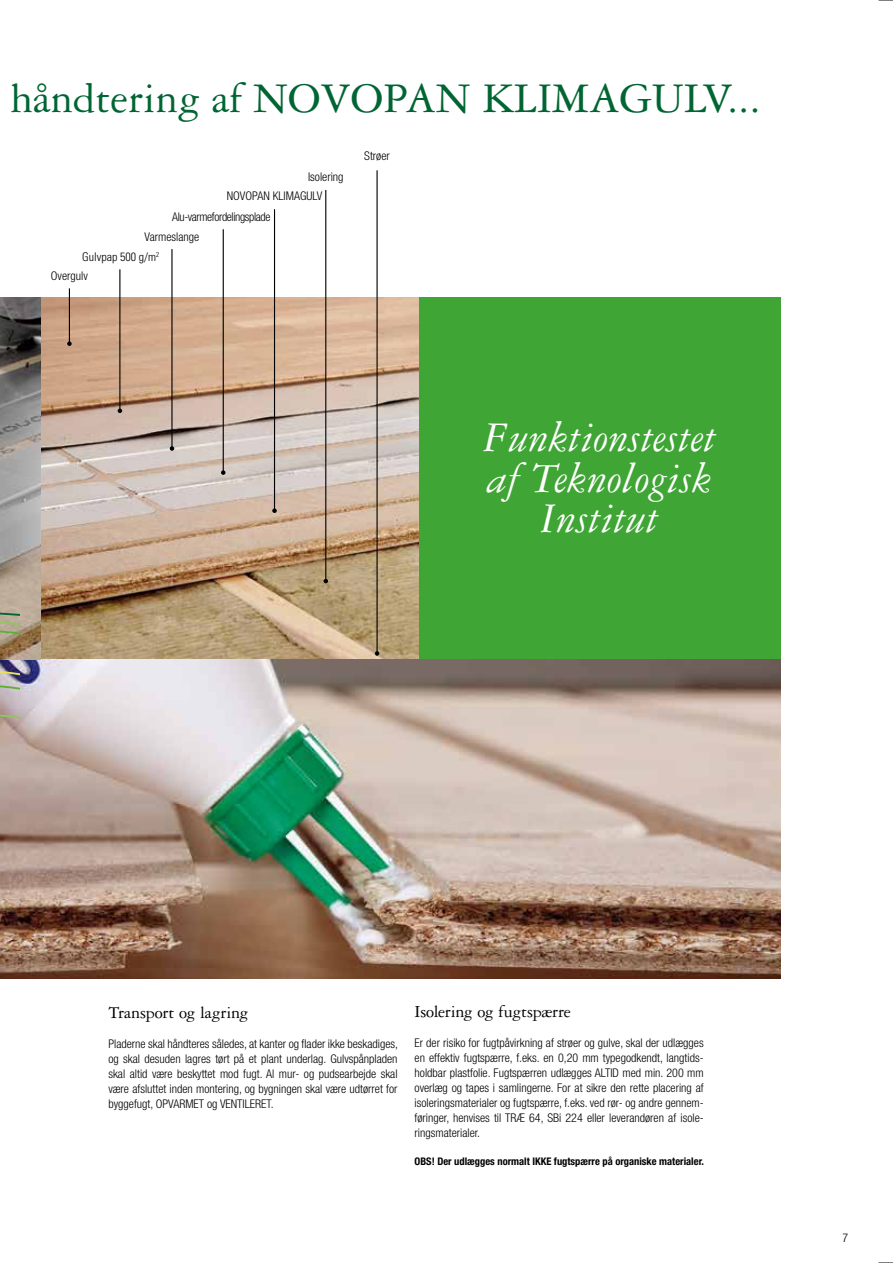
<style>
.page{position:relative;width:893px;height:1263px;background:#fff}
.page>*{position:absolute;margin:0;border:0;box-sizing:border-box;transform-origin:0 0}
.t1{font:italic 45px/40.5px "Garamond Three";color:#fff;text-align:center}
.t2{font:45px "Garamond Three";color:#006533}
.t3{font:18px "Garamond Three";letter-spacing:-.01em;color:#000}
.t4{font:300 condensed 12px/15px "Helvetica Neue";color:#000;text-align:justify}
.t5{font:300 condensed 12px "Helvetica Neue";letter-spacing:-.03em;color:#000}
.t6{font:300 condensed 12px "Univers";color:#000}
.t7{font:700 condensed 10.5px "Helvetica Neue";color:#000}
</style>
<div class="page">
<img style="left:0;top:298px;width:419px;height:361px">
<img style="left:0;top:659px;width:780px;height:319px">
<div style="left:419px;top:298px;width:361px;height:361px;background:#3fa535"></div>
<hr style="left:171px;top:249px;width:2px;height:199px;background:#000">
<svg style="left:170px;top:446px;width:4px;height:5px"></svg>
<hr style="left:274px;top:209px;width:1px;height:302px;background:#000">
<svg style="left:272px;top:508px;width:5px;height:5px"></svg>
<hr style="left:223px;top:229px;width:1px;height:244px;background:#000">
<svg style="left:221px;top:470px;width:4px;height:5px"></svg>
<hr style="left:376px;top:170px;width:2px;height:483px;background:#000">
<svg style="left:375px;top:651px;width:4px;height:5px"></svg>
<hr style="left:325px;top:190px;width:1px;height:391px;background:#000">
<svg style="left:324px;top:579px;width:4px;height:4px"></svg>
<hr style="left:69px;top:288px;width:1px;height:56px;background:#000">
<svg style="left:67px;top:341px;width:5px;height:5px"></svg>
<hr style="left:119px;top:269px;width:1px;height:142px;background:#000">
<svg style="left:118px;top:408px;width:4px;height:5px"></svg>
<svg style="left:0;top:605px;width:19px;height:114px"></svg>
<svg style="left:879px;top:0;width:14px;height:1px"></svg>
<svg style="left:879px;top:1262px;width:14px;height:1px"></svg>
<h1 class="t2" style="left:11px;top:74px;width:752px">håndtering af NOVOPAN KLIMAGULV...</h1>
<p class="t4" style="left:308px;top:170px;width:37px">Isolering</p>
<p class="t4" style="left:227px;top:188px;width:97px">NOVOPAN KLIMAGULV</p>
<p class="t5" style="left:172px;top:210px;width:100px">Alu-varmefordelingsplade</p>
<p class="t4" style="left:145px;top:229px;width:56px">Varmeslange</p>
<p class="t6" style="left:82px;top:249px;width:79px">Gulvpap 500 g/m<sup>2</sup></p>
<p class="t4" style="left:51px;top:268px;width:38px">Overgulv</p>
<p class="t4" style="left:364px;top:149px;width:27px">Strøer</p>
<h1 class="t1" style="left:483px;top:418px;width:234px">Funktionstestet af Teknologisk<br>Institut</h1>
<h2 class="t3" style="left:108px;top:1002px;width:142px">Transport og lagring</h2>
<p class="t4" style="left:108px;top:1036px;width:291px">Pladerne skal håndteres således, at kanter og flader ikke beskadiges, og skal desuden lagres tørt på et plant underlag. Gulvspånpladen skal altid være beskyttet mod fugt. Al mur- og pudsearbejde skal være afsluttet inden montering, og bygningen skal være udtørret for byggefugt, OPVARMET og VENTILERET.</p>
<h2 class="t3" style="left:415px;top:1002px;width:158px">Isolering og fugtspærre</h2>
<p class="t4" style="left:415px;top:1035px;width:291px">Er der risiko for fugtpåvirkning af strøer og gulve, skal der udlægges en effektiv fugtspærre, f.eks. en 0,20 mm typegodkendt, langtids&shy;holdbar plastfolie. Fugtspærren udlægges ALTID med min. 200 mm overlæg og tapes i samlingerne. For at sikre den rette placering af isoleringsmaterialer og fugtspærre, f.eks. ved rør- og andre gennem&shy;føringer, henvises til TRÆ 64, SBi 224 eller leverandøren af isole&shy;ringsmaterialer.</p>
<p class="t7" style="left:415px;top:1155px;width:291px">OBS! Der udlægges normalt IKKE fugtspærre på organiske materialer.</p>
<p class="t4" style="left:843px;top:1230px;width:7px">7</p>
</div>
